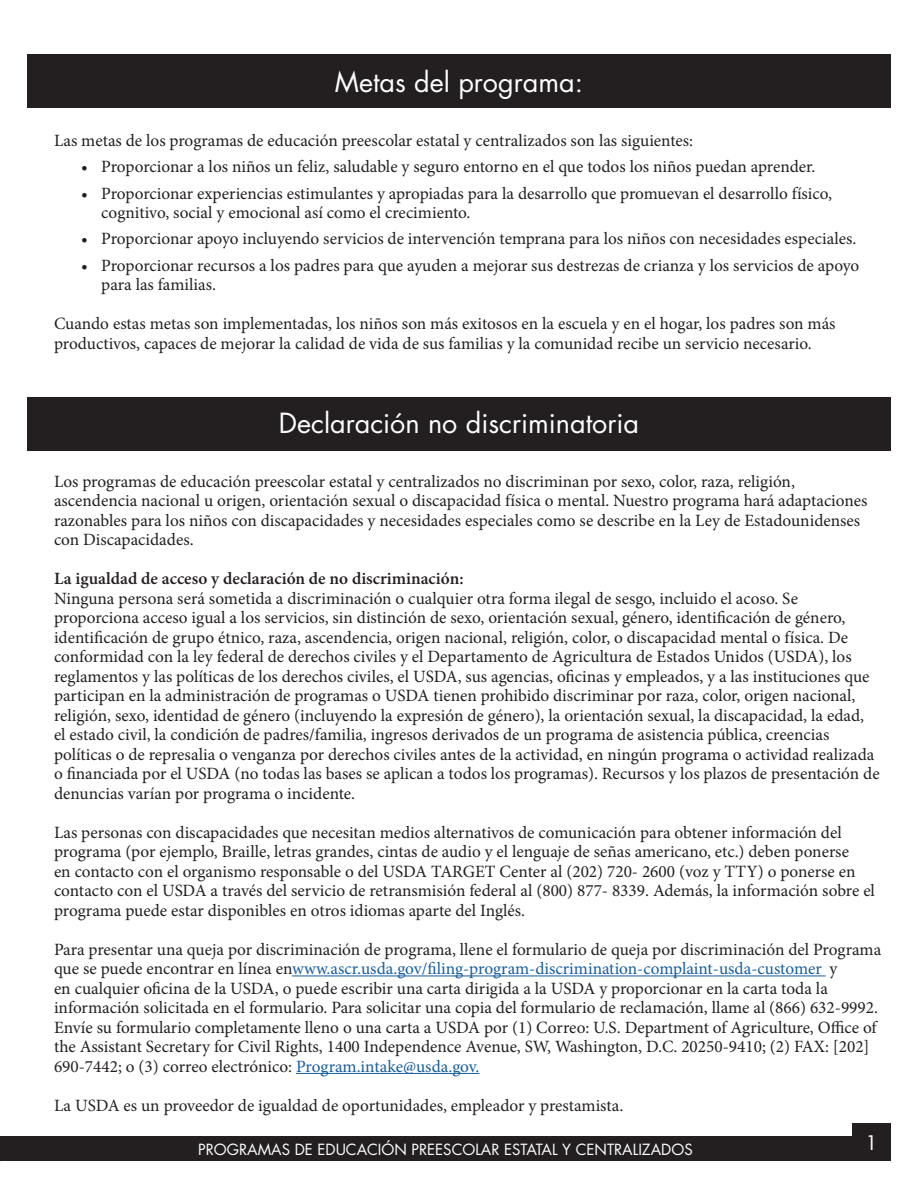
<style>
.page{position:relative;width:918px;height:1188px;background:#fff}
.page>*{position:absolute;margin:0;border:0;box-sizing:border-box;transform-origin:0 0}
.t1{font:27px "Futura Std";color:#fff}
.t2{font:19.5px "Futura Std";color:#fff}
.t3{font:17.25px/19.5px "Minion Pro";color:#231f20}
.t4{font:600 17.25px "Minion Pro";color:#231f20}
.t5{font:15px "Futura Std";color:#fff}
.s1{color:#175d9e}
</style>
<div class="page">
<div style="left:852px;top:1123px;width:39px;height:38px;background:#231f20"></div>
<div style="left:0;top:1136px;width:855px;height:25px;background:#231f20"></div>
<div style="left:27px;top:55px;width:864px;height:53px;background:#231f20"></div>
<div style="left:27px;top:397px;width:864px;height:53px;background:#231f20"></div>
<hr style="left:292px;top:976px;width:534px;height:1px;background:#175d9e">
<hr style="left:296px;top:1073px;width:183px;height:1px;background:#175d9e">
<h2 class="t1" style="left:335px;top:65px;width:250px">Metas del programa:</h2>
<p class="t3" style="left:54px;top:131px;width:641px">Las metas de los programas de educación preescolar estatal y centralizados son las siguientes:</p>
<p class="t3" style="left:81px;top:157px;width:736px">• Proporcionar a los niños un feliz, saludable y seguro entorno en el que todos los niños puedan aprender.</p>
<p class="t3" style="left:101px;top:183px;width:732px;text-indent:-20px">• Proporcionar experiencias estimulantes y apropiadas para la desarrollo que promuevan el desarrollo físico, cognitivo, social y emocional así como el crecimiento.</p>
<p class="t3" style="left:81px;top:229px;width:777px">• Proporcionar apoyo incluyendo servicios de intervención temprana para los niños con necesidades especiales.</p>
<p class="t3" style="left:101px;top:255px;width:760px;text-indent:-20px">• Proporcionar recursos a los padres para que ayuden a mejorar sus destrezas de crianza y los servicios de apoyo para las familias.</p>
<p class="t3" style="left:54px;top:314px;width:783px">Cuando estas metas son implementadas, los niños son más exitosos en la escuela y en el hogar, los padres son más productivos, capaces de mejorar la calidad de vida de sus familias y la comunidad recibe un servicio necesario.</p>
<h2 class="t1" style="left:279px;top:406px;width:362px">Declaración no discriminatoria</h2>
<p class="t3" style="left:54px;top:472px;width:815px">Los programas de educación preescolar estatal y centralizados no discriminan por sexo, color, raza, religión, ascendencia nacional u origen, orientación sexual o discapacidad física o mental. Nuestro programa hará adaptaciones razonables para los niños con discapacidades y necesidades especiales como se describe en la Ley de Estadounidenses con Discapacidades.</p>
<p class="t4" style="left:54px;top:567px;width:411px">La igualdad de acceso y declaración de no discriminación:</p>
<p class="t3" style="left:54px;top:589px;width:827px">Ninguna persona será sometida a discriminación o cualquier otra forma ilegal de sesgo, incluido el acoso. Se proporciona acceso igual a los servicios, sin distinción de sexo, orientación sexual, género, identificación de género, identificación de grupo étnico, raza, ascendencia, origen nacional, religión, color, o discapacidad mental o física. De conformidad con la ley federal de derechos civiles y el Departamento de Agricultura de Estados Unidos (USDA), los reglamentos y las políticas de los derechos civiles, el USDA, sus agencias, oficinas y empleados, y a las instituciones que participan en la administración de programas o USDA tienen prohibido discriminar por raza, color, origen nacional, religión, sexo, identidad de género (incluyendo la expresión de género), la orientación sexual, la discapacidad, la edad, el estado civil, la condición de padres/familia, ingresos derivados de un programa de asistencia pública, creencias políticas o de represalia o venganza por derechos civiles antes de la actividad, en ningún programa o actividad realizada o financiada por el USDA (no todas las bases se aplican a todos los programas). Recursos y los plazos de presentación de denuncias varían por programa o incidente.</p>
<p class="t3" style="left:54px;top:822px;width:823px">Las personas con discapacidades que necesitan medios alternativos de comunicación para obtener información del programa (por ejemplo, Braille, letras grandes, cintas de audio y el lenguaje de señas americano, etc.) deben ponerse<br>en contacto con el organismo responsable o del USDA TARGET Center al (202) 720- 2600 (voz y TTY) o ponerse en contacto con el USDA a través del servicio de retransmisión federal al (800) 877- 8339. Además, la información sobre el programa puede estar disponibles en otros idiomas aparte del Inglés.</p>
<p class="t3" style="left:54px;top:939px;width:829px">Para presentar una queja por discriminación de programa, llene el formulario de queja por discriminación del Programa que se puede encontrar en línea en<span class="s1">www.ascr.usda.gov/filing-program-discrimination-complaint-usda-customer</span> y<br>en cualquier oficina de la USDA, o puede escribir una carta dirigida a la USDA y proporcionar en la carta toda la información solicitada en el formulario. Para solicitar una copia del formulario de reclamación, llame al (866) 632-9992.<br>Envíe su formulario completamente lleno o una carta a USDA por (1) Correo: U.S. Department of Agriculture, Office of the Assistant Secretary for Civil Rights, 1400 Independence Avenue, SW, Washington, D.C. 20250-9410; (2) FAX: [202] 690-7442; o (3) correo electrónico: <span class="s1">Program.intake@usda.gov.</span></p>
<p class="t3" style="left:54px;top:1095px;width:571px">La USDA es un proveedor de igualdad de oportunidades, empleador y prestamista.</p>
<p class="t5" style="left:198px;top:1140px;width:496px">PROGRAMAS DE EDUCACIÓN PREESCOLAR ESTATAL Y CENTRALIZADOS</p>
<p class="t2" style="left:866px;top:1131px;width:14px">1</p>
</div>
